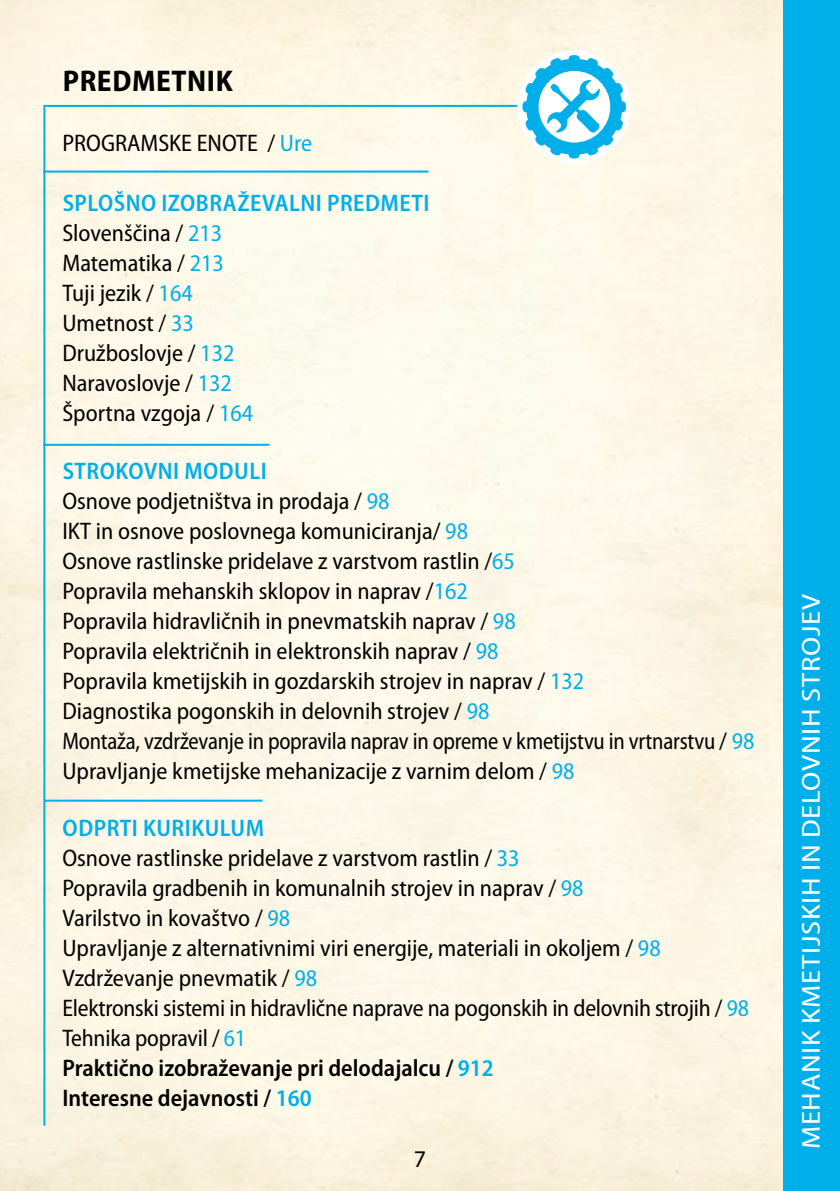
<style>
.page{position:relative;width:840px;height:1191px;background:#fff}
.page>*{position:absolute;margin:0;border:0;box-sizing:border-box;transform-origin:0 0}
.t1{font:700 semi-condensed 30px "Myriad Pro";letter-spacing:.02em;color:#000}
.t2{font:semi-condensed 26px "Myriad Pro";color:#fff;scale:1.2 1}
.t3{font:semi-condensed 24px/30px "Myriad Pro";color:#000}
.t4{font:24px "Myriad Pro";color:#000}
.s1{color:#00afe9}
.s2{font-weight:600;color:#00afe9}
.s3{font-weight:600}
</style>
<div class="page">
<img style="left:0;top:0;width:782px;height:1191px">
<div style="left:782px;top:0;width:57px;height:1191px;background:#00afe9"></div>
<hr style="left:43px;top:105px;width:525px;height:2px;background:#00afe9">
<hr style="left:43px;top:170px;width:385px;height:2px;background:#00afe9">
<hr style="left:43px;top:444px;width:226px;height:2px;background:#00afe9">
<hr style="left:44px;top:799px;width:218px;height:2px;background:#00afe9">
<div style="left:517px;top:50px;width:113px;height:113px;background:#fff;border-radius:50%"></div>
<svg style="left:522px;top:55px;width:103px;height:103px"></svg>
<hr style="left:43px;top:107px;width:2px;height:1018px;background:#00afe9">
<p class="t1" style="left:63px;top:64px;width:171px">PREDMETNIK</p>
<p class="t3" style="left:62px;top:128px;width:251px">PROGRAMSKE ENOTE / <span class="s1">Ure</span></p>
<p class="t3" style="left:62px;top:188px;width:368px"><span class="s2">Splošno izobraževalni predmeti<br></span>Slovenščina / <span class="s1">213<br></span>Matematika / <span class="s1">213<br></span>Tuji jezik / <span class="s1">164<br></span>Umetnost / <span class="s1">33<br></span>Družboslovje / <span class="s1">132<br></span>Naravoslovje / <span class="s1">132<br></span>Športna vzgoja / <span class="s1">164</span></p>
<p class="t3" style="left:62px;top:456px;width:693px"><span class="s2">Strokovni moduli<br></span>Osnove podjetništva in prodaja / <span class="s1">98<br></span>IKT in osnove poslovnega komuniciranja/ <span class="s1">98<br></span>Osnove rastlinske pridelave z varstvom rastlin /<span class="s1">65<br></span>Popravila mehanskih sklopov in naprav /<span class="s1">162<br></span>Popravila hidravličnih in pnevmatskih naprav / <span class="s1">98<br></span>Popravila električnih in elektronskih naprav / <span class="s1">98<br></span>Popravila kmetijskih in gozdarskih strojev in naprav / <span class="s1">132<br></span>Diagnostika pogonskih in delovnih strojev / <span class="s1">98<br></span>Montaža, vzdrževanje in popravila naprav in opreme v kmetijstvu in vrtnarstvu / <span class="s1">98<br></span>Upravljanje kmetijske mehanizacije z varnim delom / <span class="s1">98</span></p>
<p class="t3" style="left:62px;top:813px;width:687px"><span class="s2">Odprti kurikulum<br></span>Osnove rastlinske pridelave z varstvom rastlin / <span class="s1">33<br></span>Popravila gradbenih in komunalnih strojev in naprav / <span class="s1">98<br></span>Varilstvo in kovaštvo / <span class="s1">98<br></span>Upravljanje z alternativnimi viri energije, materiali in okoljem / <span class="s1">98<br></span>Vzdrževanje pnevmatik / <span class="s1">98<br></span>Elektronski sistemi in hidravlične naprave na pogonskih in delovnih strojih / <span class="s1">98<br></span>Tehnika popravil / <span class="s1">61<br></span><span class="s3">Praktično izobraževanje pri delodajalcu /</span> <span class="s2">912<br></span><span class="s3">Interesne dejavnosti /</span> <span class="s2">160</span></p>
<p class="t4" style="left:413px;top:1146px;width:14px">7</p>
<p class="t2" style="left:796px;top:1149px;width:462px;rotate:-90deg">mehanikkmetijskih in delovnih strojev</p>
</div>
